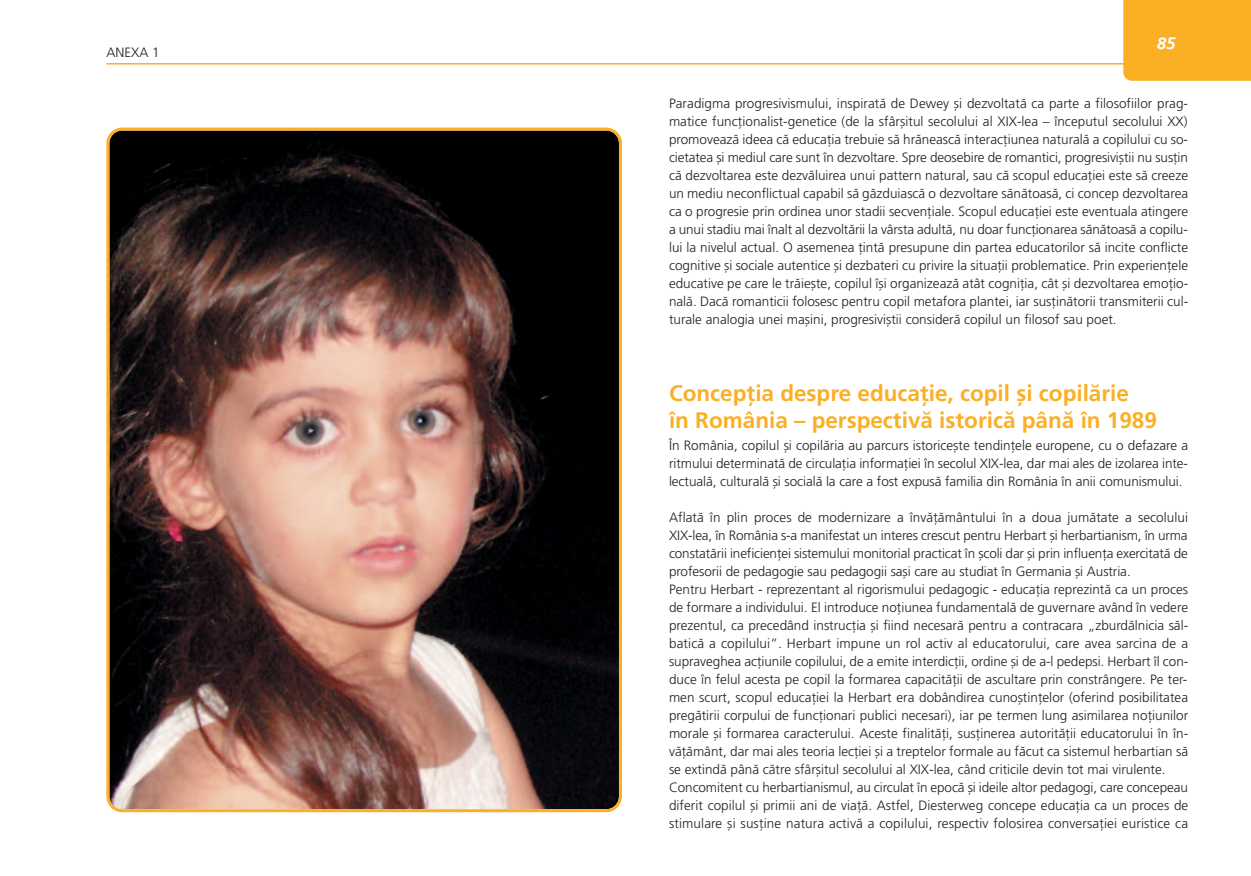
<style>
.page{position:relative;width:1251px;height:876px;background:#fff}
.page>*{position:absolute;margin:0;border:0;box-sizing:border-box;transform-origin:0 0}
.t1{font:700 22.5px/27px "Frutiger";color:#fbaf25}
.t2{font:italic 700 16.5px "Frutiger";color:#fff}
.t3{font:13.5px/18px "Frutiger";color:#231f20;text-align:justify}
</style>
<div class="page">
<img style="left:106px;top:128px;width:516px;height:684px">
<hr style="left:106px;top:63px;width:1128px;height:2px;background:#fbaf25">
<div style="left:1123px;top:0;width:127px;height:81px;background:#fbaf25"></div>
<p class="t3" style="left:106px;top:44px;width:55px">ANEXA 1</p>
<p class="t2" style="left:1156px;top:35px;width:20px">85</p>
<p class="t3" style="left:669px;top:95px;width:520px">Paradigma progresivismului, inspiratã de Dewey æi dezvoltatã ca parte a filosofiilor prag&shy;matice funcåionalist-genetice (de la sfâræitul secolului al XIX-lea – începutul secolului XX) promoveazã ideea cã educaåia trebuie sã hrãneascã interacåiunea naturalã a copilului cu so&shy;cietatea æi mediul care sunt în dezvoltare. Spre deosebire de romantici, progresiviætii nu susåin cã dezvoltarea este dezvãluirea unui pattern natural, sau cã scopul educaåiei este sã creeze un mediu neconflictual capabil sã gãzduiascã o dezvoltare sãnãtoasã, ci concep dezvoltarea ca o progresie prin ordinea unor stadii secvenåiale. Scopul educaåiei este eventuala atingere a unui stadiu mai înalt al dezvoltãrii la vârsta adultã, nu doar funcåionarea sãnãtoasã a copilu&shy;lui la nivelul actual. O asemenea åintã presupune din partea educatorilor sã incite conflicte cognitive æi sociale autentice æi dezbateri cu privire la situaåii problematice. Prin experienåele educative pe care le trãieæte, copilul îæi organizeazã atât cogniåia, cât æi dezvoltarea emoåio&shy;nalã. Dacã romanticii folosesc pentru copil metafora plantei, iar susåinãtorii transmiterii cul&shy;turale analogia unei maæini, progresiviætii considerã copilul un filosof sau poet.</p>
<h1 class="t1" style="left:669px;top:382px;width:489px">Concepåia despre educaåie, copil æi copilãrie<br>în România – perspectivã istoricã pânã în 1989</h1>
<p class="t3" style="left:669px;top:437px;width:520px">În România, copilul æi copilãria au parcurs istoriceæte tendinåele europene, cu o defazare a ritmului determinatã de circulaåia informaåiei în secolul XIX-lea, dar mai ales de izolarea inte&shy;lectualã, culturalã æi socialã la care a fost expusã familia din România în anii comunismului.</p>
<p class="t3" style="left:669px;top:509px;width:520px;text-align:left">Aflatã în plin proces de modernizare a învãåãmântului în a doua jumãtate a secolului XIX-lea, în România s-a manifestat un interes crescut pentru Herbart æi herbartianism, în urma constatãrii ineficienåei sistemului monitorial practicat în æcoli dar æi prin influenåa exercitatã de profesorii de pedagogie sau pedagogii saæi care au studiat în Germania æi Austria.<br>Pentru Herbart - reprezentant al rigorismului pedagogic - educaåia reprezintã ca un proces de formare a individului. El introduce noåiunea fundamentalã de guvernare având în vedere prezentul, ca precedând instrucåia æi fiind necesarã pentru a contracara „zburdãlnicia sãl&shy;baticã a copilului”. Herbart impune un rol activ al educatorului, care avea sarcina de a supraveghea acåiunile copilului, de a emite interdicåii, ordine æi de a-l pedepsi. Herbart îl con&shy;duce în felul acesta pe copil la formarea capacitãåii de ascultare prin constrângere. Pe ter&shy;men scurt, scopul educaåiei la Herbart era dobândirea cunoætinåelor (oferind posibilitatea pregãtirii corpului de funcåionari publici necesari), iar pe termen lung asimilarea noåiunilor morale æi formarea caracterului. Aceste finalitãåi, susåinerea autoritãåii educatorului în în&shy;vãåãmânt, dar mai ales teoria lecåiei æi a treptelor formale au fãcut ca sistemul herbartian sã se extindã pânã cãtre sfâræitul secolului al XIX-lea, când criticile devin tot mai virulente.<br>Concomitent cu herbartianismul, au circulat în epocã æi ideile altor pedagogi, care concepeau diferit copilul æi primii ani de viaåã. Astfel, Diesterweg concepe educaåia ca un proces de stimulare æi susåine natura activã a copilului, respectiv folosirea conversaåiei euristice ca</p>
</div>
